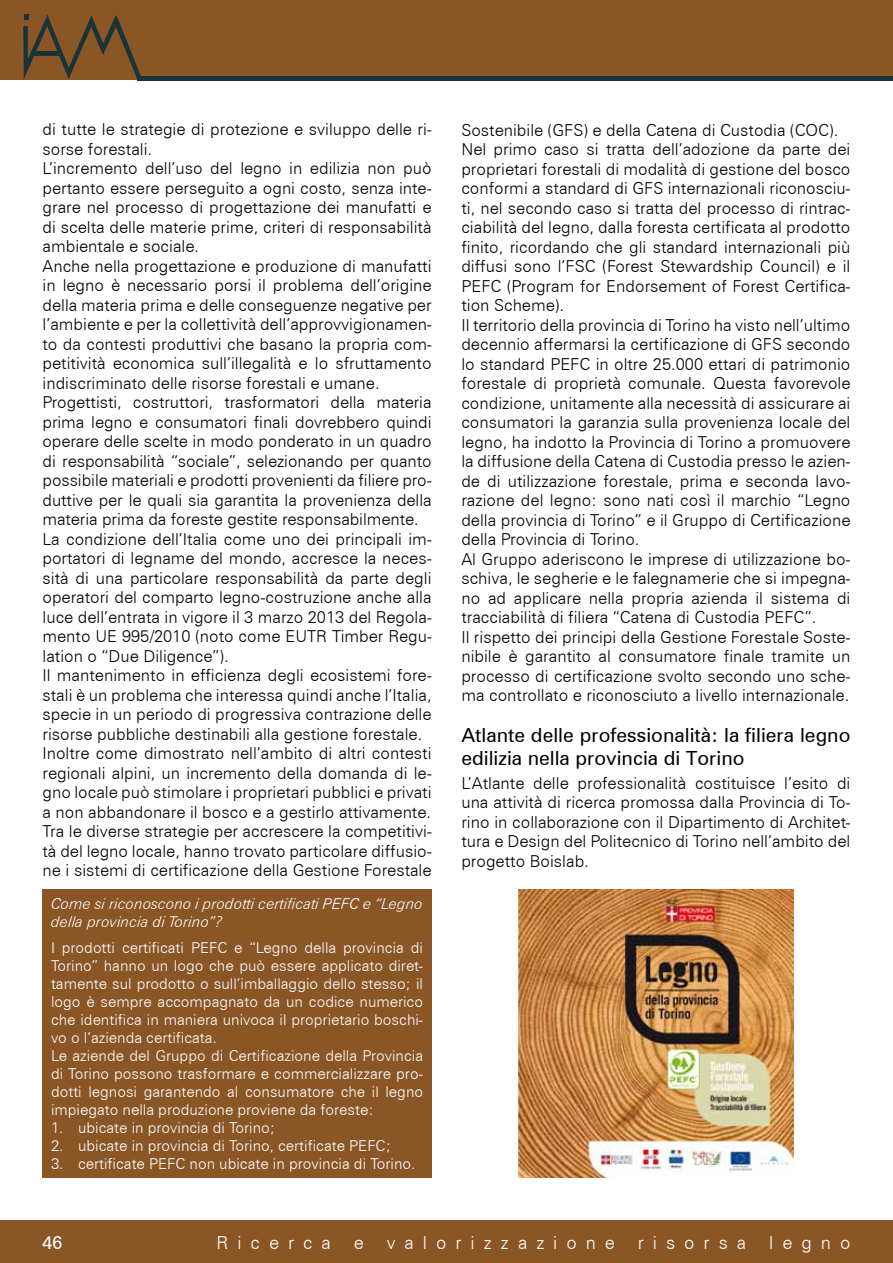
<style>
.page{position:relative;width:893px;height:1263px;background:#fff}
.page>*{position:absolute;margin:0;border:0;box-sizing:border-box;transform-origin:0 0}
.t1{font:19.5px/23.4px "Zurich BT";color:#000}
.t2{font:300 18px "Zurich BT";letter-spacing:.5em;color:#fff}
.t3{font:18px "Zurich BT";color:#fff}
.t4{font:300 16.5px/19.5px "Zurich BT";color:#000}
.t5{font:300 15px/18px "Zurich BT";color:#fff}
.t6{font:italic 300 15px/18px "Zurich BT";color:#fff}
</style>
<div class="page">
<div style="left:0;top:1px;width:893px;height:79px;background:#8a5626"></div>
<svg style="left:23px;top:14px;width:118px;height:67px"></svg>
<hr style="left:137px;top:76px;width:756px;height:4px;background:#183437">
<div style="left:0;top:1220px;width:893px;height:43px;background:#8a5626"></div>
<div style="left:43px;top:889px;width:389px;height:289px;background:#8a5626"></div>
<img style="left:518px;top:889px;width:276px;height:289px">
<p class="t4" style="left:43px;top:119px;width:391px">di tutte le strategie di protezione e sviluppo delle ri&shy;sorse forestali.<br>L’incremento dell’uso del legno in edilizia non può pertanto essere perseguito a ogni costo, senza inte&shy;grare nel processo di progettazione dei manufatti e di scelta delle materie prime, criteri di responsabilità ambientale e sociale.<br>Anche nella progettazione e produzione di manufatti in legno è necessario porsi il problema dell’origine della materia prima e delle conseguenze negative per l’ambiente e per la collettività dell’approvvigionamen&shy;to da contesti produttivi che basano la propria com&shy;petitività economica sull’illegalità e lo sfruttamento indiscriminato delle risorse forestali e umane.<br>Progettisti, costruttori, trasformatori della materia prima legno e consumatori finali dovrebbero quindi operare delle scelte in modo ponderato in un quadro di responsabilità “sociale”, selezionando per quanto possibile materiali e prodotti provenienti da filiere pro&shy;duttive per le quali sia garantita la provenienza della materia prima da foreste gestite responsabilmente.<br>La condizione dell’Italia come uno dei principali im&shy;portatori di legname del mondo, accresce la neces&shy;sità di una particolare responsabilità da parte degli operatori del comparto legno-costruzione anche alla luce dell’entrata in vigore il 3 marzo 2013 del Regola&shy;mento UE 995/2010 (noto come EUTR Timber Regu&shy;lation o “Due Diligence”).<br>Il mantenimento in efficienza degli ecosistemi fore&shy;stali è un problema che interessa quindi anche l’Italia, specie in un periodo di progressiva contrazione delle risorse pubbliche destinabili alla gestione forestale.<br>Inoltre come dimostrato nell’ambito di altri contesti regionali alpini, un incremento della domanda di le&shy;gno locale può stimolare i proprietari pubblici e privati a non abbandonare il bosco e a gestirlo attivamente.<br>Tra le diverse strategie per accrescere la competitivi&shy;tà del legno locale, hanno trovato particolare diffusio&shy;ne i sistemi di certificazione della Gestione Forestale</p>
<p class="t4" style="left:461px;top:120px;width:391px">Sostenibile (GFS) e della Catena di Custodia (COC).<br>Nel primo caso si tratta dell’adozione da parte dei proprietari forestali di modalità di gestione del bosco conformi a standard di GFS internazionali riconosciu&shy;ti, nel secondo caso si tratta del processo di rintrac&shy;ciabilità del legno, dalla foresta certificata al prodotto finito, ricordando che gli standard internazionali più diffusi sono l’FSC (Forest Stewardship Council) e il PEFC (Program for Endorsement of Forest Certifica&shy;tion Scheme).<br>Il territorio della provincia di Torino ha visto nell’ultimo decennio affermarsi la certificazione di GFS secondo lo standard PEFC in oltre 25.000 ettari di patrimonio forestale di proprietà comunale. Questa favorevole condizione, unitamente alla necessità di assicurare ai consumatori la garanzia sulla provenienza locale del legno, ha indotto la Provincia di Torino a promuovere la diffusione della Catena di Custodia presso le azien&shy;de di utilizzazione forestale, prima e seconda lavo&shy;razione del legno: sono nati così il marchio “Legno della provincia di Torino” e il Gruppo di Certificazione della Provincia di Torino.<br>Al Gruppo aderiscono le imprese di utilizzazione bo&shy;schiva, le segherie e le falegnamerie che si impegna&shy;no ad applicare nella propria azienda il sistema di tracciabilità di filiera “Catena di Custodia PEFC”.<br>Il rispetto dei principi della Gestione Forestale Soste&shy;nibile è garantito al consumatore finale tramite un processo di certificazione svolto secondo uno sche&shy;ma controllato e riconosciuto a livello internazionale.</p>
<p class="t1" style="left:461px;top:723px;width:391px">Atlante delle professionalità: la filiera legno edilizia nella provincia di Torino</p>
<p class="t4" style="left:461px;top:773px;width:391px;text-align:justify">L’Atlante delle professionalità costituisce l’esito di una attività di ricerca promossa dalla Provincia di To&shy;rino in collaborazione con il Dipartimento di Architet&shy;tura e Design del Politecnico di Torino nell’ambito del progetto Boislab.</p>
<p class="t6" style="left:51px;top:894px;width:374px">Come si riconoscono i prodotti certificati PEFC e “Legno della provincia di Torino”?</p>
<p class="t5" style="left:51px;top:939px;width:374px">I prodotti certificati PEFC e “Legno della provincia di Torino” hanno un logo che può essere applicato diret&shy;tamente sul prodotto o sull’imballaggio dello stesso; il logo è sempre accompagnato da un codice numerico che identifica in maniera univoca il proprietario boschi&shy;vo o l’azienda certificata.<br>Le aziende del Gruppo di Certificazione della Provincia di Torino possono trasformare e commercializzare pro&shy;dotti legnosi garantendo al consumatore che il legno impiegato nella produzione proviene da foreste:</p>
<p class="t5" style="left:51px;top:1119px;width:226px">1. ubicate in provincia di Torino;</p>
<p class="t5" style="left:51px;top:1137px;width:342px">2. ubicate in provincia di Torino, certificate PEFC;</p>
<p class="t5" style="left:51px;top:1155px;width:366px">3. certificate PEFC non ubicate in provincia di Torino.</p>
<p class="t3" style="left:43px;top:1231px;width:21px">46</p>
<p class="t2" style="left:217px;top:1232px;width:116px">Ricerca</p>
<p class="t2" style="left:354px;top:1232px;width:11px">e</p>
<p class="t2" style="left:387px;top:1232px;width:229px">valorizzazione</p>
<p class="t2" style="left:638px;top:1232px;width:110px">risorsa</p>
<p class="t2" style="left:769px;top:1232px;width:83px">legno</p>
</div>
